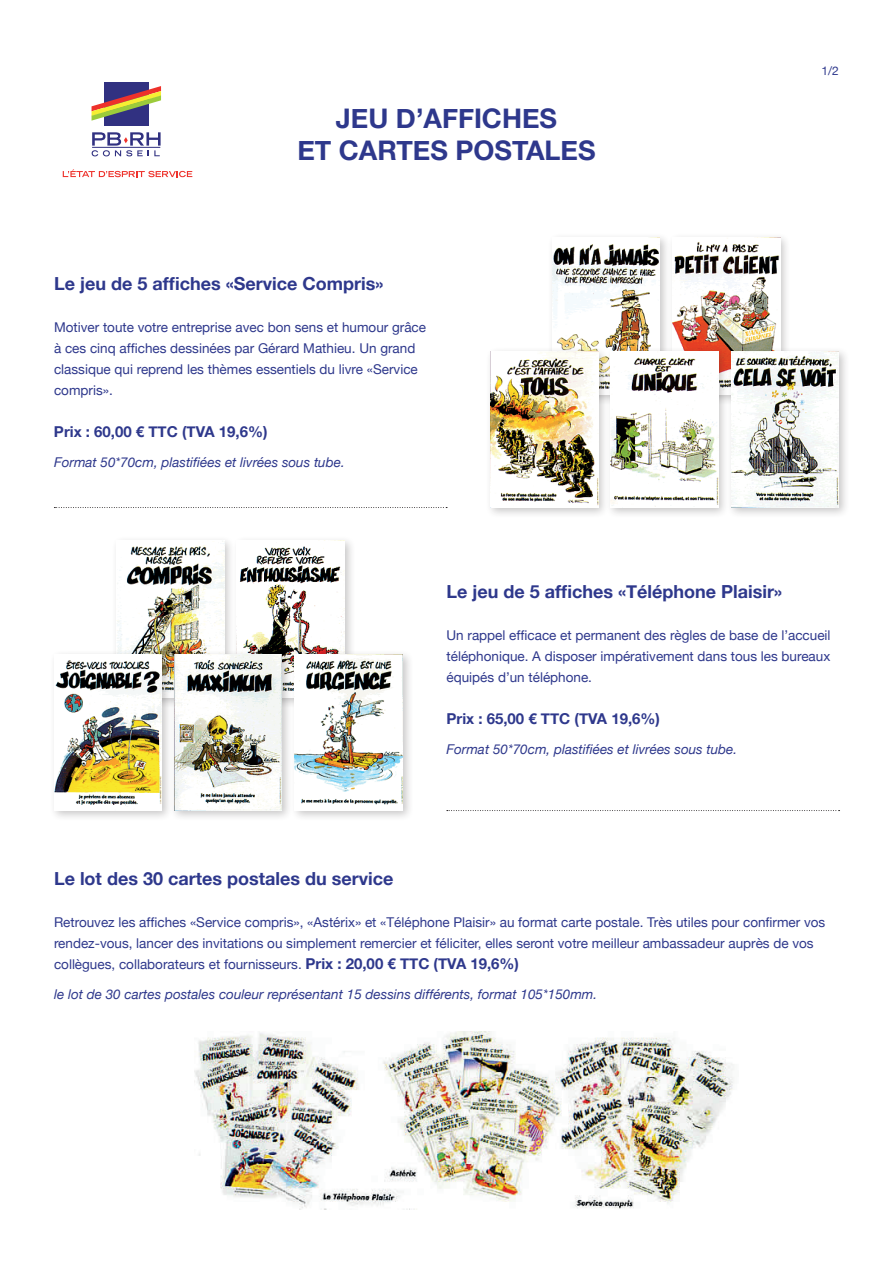
<style>
.page{position:relative;width:893px;height:1263px;background:#fff}
.page>*{position:absolute;margin:0;border:0;box-sizing:border-box;transform-origin:0 0}
.t1{font:700 27px/32.4px "Helvetica Neue";color:#2e388c;text-align:center}
.t2{font:700 18px "Helvetica Neue";color:#2e388c}
.t3{font:700 15px "Helvetica Neue";color:#2e388c}
.t4{font:13.5px/21px "Helvetica Neue";color:#2e388c}
.t5{font:italic 13.5px "Helvetica Neue";color:#2e388c}
.t6{font:12px "Helvetica Neue";color:#2e388c}
.s1{font-weight:700;font-size:15px}
</style>
<div class="page">
<div style="left:104px;top:83px;width:45px;height:43px;background:#313181"></div>
<svg style="left:92px;top:86px;width:69px;height:35px"></svg>
<svg style="left:92px;top:132px;width:69px;height:24px"></svg>
<hr style="left:92px;top:147px;width:68px;height:1px;background:#313181">
<svg style="left:63px;top:169px;width:129px;height:8px"></svg>
<div style="left:547px;top:232px;width:124px;height:173px;background:#231f20;opacity:.25"></div>
<img style="left:552px;top:238px;width:108px;height:108px">
<div style="left:111px;top:535px;width:125px;height:173px;background:#231f20;opacity:.25"></div>
<img style="left:117px;top:541px;width:107px;height:108px">
<div style="left:667px;top:232px;width:125px;height:173px;background:#231f20;opacity:.25"></div>
<img style="left:673px;top:238px;width:107px;height:108px">
<div style="left:232px;top:535px;width:124px;height:173px;background:#231f20;opacity:.25"></div>
<img style="left:237px;top:541px;width:108px;height:108px">
<div style="left:485px;top:346px;width:124px;height:173px;background:#231f20;opacity:.25"></div>
<img style="left:490px;top:352px;width:108px;height:156px">
<div style="left:49px;top:649px;width:124px;height:173px;background:#231f20;opacity:.25"></div>
<img style="left:54px;top:655px;width:108px;height:156px">
<div style="left:605px;top:346px;width:124px;height:173px;background:#231f20;opacity:.25"></div>
<img style="left:611px;top:352px;width:107px;height:156px">
<div style="left:169px;top:649px;width:124px;height:173px;background:#231f20;opacity:.25"></div>
<img style="left:174px;top:655px;width:108px;height:156px">
<div style="left:726px;top:346px;width:124px;height:173px;background:#231f20;opacity:.25"></div>
<img style="left:731px;top:352px;width:108px;height:156px">
<div style="left:290px;top:649px;width:124px;height:173px;background:#231f20;opacity:.25"></div>
<img style="left:295px;top:655px;width:108px;height:156px">
<img style="left:194px;top:1031px;width:539px;height:179px">
<svg style="left:54px;top:507px;width:393px;height:1px"></svg>
<svg style="left:447px;top:810px;width:393px;height:1px"></svg>
<h1 class="t1" style="left:297px;top:103px;width:300px">JEU D’AFFICHES<br>ET CARTES POSTALES</h1>
<h2 class="t2" style="left:54px;top:269px;width:331px">Le jeu de 5 affiches «Service Compris»</h2>
<p class="t4" style="left:54px;top:317px;width:374px">Motiver toute votre entreprise avec bon sens et humour grâce à ces cinq affiches dessinées par Gérard Mathieu. Un grand classique qui reprend les thèmes essentiels du livre «Service compris».</p>
<p class="t3" style="left:54px;top:420px;width:215px">Prix : 60,00 € TTC (TVA 19,6%)</p>
<p class="t5" style="left:54px;top:452px;width:292px">Format 50*70cm, plastifiées et livrées sous tube.</p>
<p class="t6" style="left:822px;top:62px;width:19px">1/2</p>
<h2 class="t2" style="left:446px;top:577px;width:337px">Le jeu de 5 affiches «Téléphone Plaisir»</h2>
<p class="t4" style="left:446px;top:625px;width:386px;text-align:justify">Un rappel efficace et permanent des règles de base de l’accueil téléphonique. A disposer impérativement dans tous les bureaux équipés d’un téléphone.</p>
<p class="t3" style="left:446px;top:707px;width:215px">Prix : 65,00 € TTC (TVA 19,6%)</p>
<p class="t5" style="left:446px;top:739px;width:292px">Format 50*70cm, plastifiées et livrées sous tube.</p>
<h2 class="t2" style="left:54px;top:864px;width:341px">Le lot des 30 cartes postales du service</h2>
<p class="t4" style="left:54px;top:912px;width:773px">Retrouvez les affiches «Service compris», «Astérix» et «Téléphone Plaisir» au format carte postale. Très utiles pour confirmer vos rendez-vous, lancer des invitations ou simplement remercier et féliciter, elles seront votre meilleur ambassadeur auprès de vos collègues, collaborateurs et fournisseurs. <span class="s1">Prix : 20,00 € TTC (TVA 19,6%)</span></p>
<p class="t5" style="left:54px;top:984px;width:545px">le lot de 30 cartes postales couleur représentant 15 dessins différents, format 105*150mm.</p>
</div>
